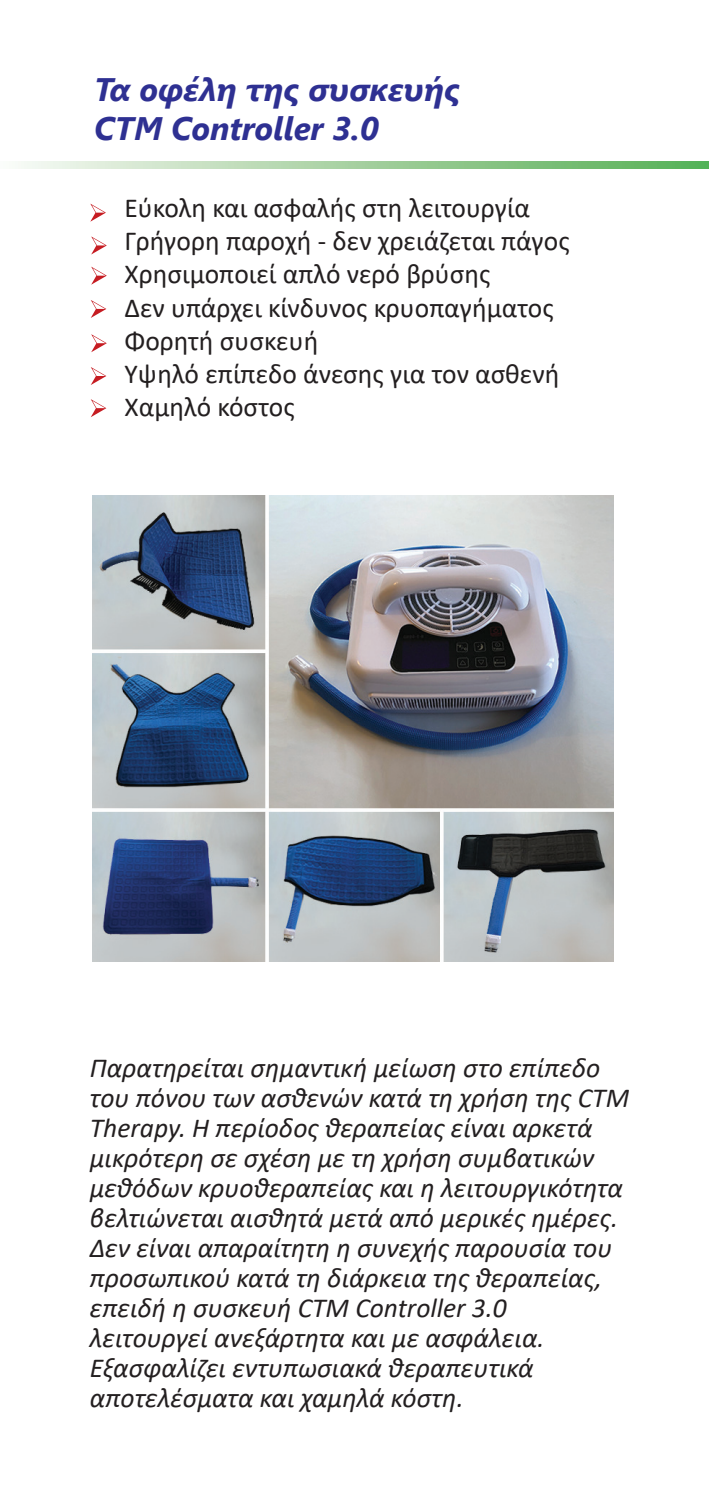
<style>
.page{position:relative;width:709px;height:1489px;background:#fff}
.page>*{position:absolute;margin:0;border:0;box-sizing:border-box;transform-origin:0 0}
.t1{font:italic 700 32.5px "Segoe UI";color:#2e3092}
.t2{font:italic 27.5px/30px "Calibri";color:#231f20}
.t3{font:27.5px "Calibri";color:#231f20}
</style>
<div class="page">
<svg style="left:21px;top:161px;width:688px;height:7px;background:#a3d1a0"></svg>
<svg style="left:91px;top:399px;width:15px;height:18px"></svg>
<svg style="left:91px;top:367px;width:15px;height:18px"></svg>
<svg style="left:91px;top:334px;width:16px;height:18px"></svg>
<svg style="left:91px;top:300px;width:15px;height:18px"></svg>
<svg style="left:91px;top:266px;width:16px;height:19px"></svg>
<svg style="left:91px;top:236px;width:16px;height:18px"></svg>
<svg style="left:90px;top:203px;width:16px;height:19px"></svg>
<img style="left:92px;top:496px;width:521px;height:465px">
<p class="t1" style="left:94px;top:59px;width:367px">Τα οφέλη της συσκευής</p>
<p class="t1" style="left:94px;top:98px;width:286px">CTM Controller 3.0</p>
<p class="t3" style="left:124px;top:189px;width:407px">Εύκολη και ασφαλής στη λειτουργία</p>
<p class="t3" style="left:124px;top:222px;width:446px">Γρήγορη παροχή - δεν χρειάζεται πάγος</p>
<p class="t3" style="left:124px;top:255px;width:367px">Χρησιμοποιεί απλό νερό βρύσης</p>
<p class="t3" style="left:124px;top:288px;width:431px">Δεν υπάρχει κίνδυνος κρυοπαγήματος</p>
<p class="t3" style="left:124px;top:321px;width:195px">Φορητή συσκευή</p>
<p class="t3" style="left:124px;top:354px;width:436px">Υψηλό επίπεδο άνεσης για τον ασθενή</p>
<p class="t3" style="left:124px;top:387px;width:172px">Χαμηλό κόστος</p>
<p class="t2" style="left:90px;top:1051px;width:541px">Παρατηρείται σημαντική μείωση στο επίπεδο του πόνου των ασθενών κατά τη χρήση της CTM</p>
<p class="t2" style="left:90px;top:1111px;width:535px">Therapy. Η περίοδος θεραπείας είναι αρκετά μικρότερη σε σχέση με τη χρήση συμβατικών μεθόδων κρυοθεραπείας και η λειτουργικότητα</p>
<p class="t2" style="left:90px;top:1201px;width:529px">βελτιώνεται αισθητά μετά από μερικές ημέρες.</p>
<p class="t2" style="left:90px;top:1231px;width:524px">Δεν είναι απαραίτητη η συνεχής παρουσία του προσωπικού κατά τη διάρκεια της θεραπείας, επειδή η συσκευή CTM Controller 3.0</p>
<p class="t2" style="left:90px;top:1321px;width:456px">λειτουργεί ανεξάρτητα και με ασφάλεια.<br>Εξασφαλίζει εντυπωσιακά θεραπευτικά αποτελέσματα και χαμηλά κόστη.</p>
</div>
